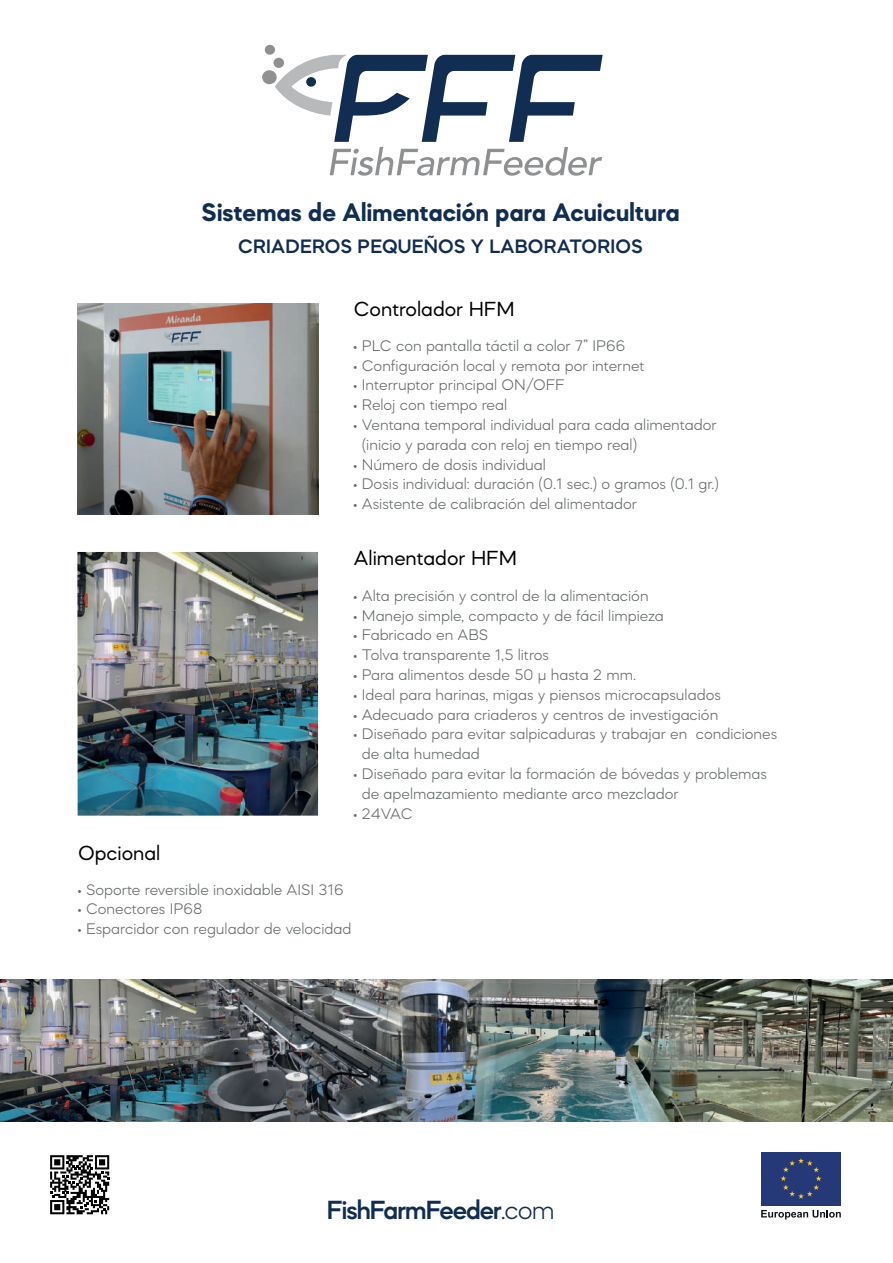
<style>
.page{position:relative;width:893px;height:1263px;background:#fff}
.page>*{position:absolute;margin:0;border:0;box-sizing:border-box;transform-origin:0 0}
.t1{font:600 27px "Mazzard M";letter-spacing:-.03em;color:#112d51}
.t2{font:700 26.1px "Mazzard M";letter-spacing:.01em;color:#112d51}
.t3{font:21px "Mazzard M";color:#000001}
.t4{font:600 19.95px "Mazzard M";letter-spacing:.01em;color:#112d51}
.t5{font:300 15.75px/19.8px "Mazzard M";color:#656969}
.s1{font-weight:300}
</style>
<div class="page">
<svg style="left:761px;top:1210px;width:80px;height:9px"></svg>
<div style="left:761px;top:1152px;width:80px;height:53px;background:#253979"></div>
<svg style="left:780px;top:1158px;width:41px;height:41px"></svg>
<svg style="left:50px;top:1155px;width:59px;height:59px"></svg>
<div style="left:265px;top:45px;width:10px;height:10px;background:#8e9092;border-radius:50%"></div>
<div style="left:262px;top:70px;width:15px;height:14px;background:#8e9092;border-radius:50%"></div>
<div style="left:274px;top:58px;width:10px;height:10px;background:#8e9092;border-radius:50%"></div>
<svg style="left:275px;top:55px;width:328px;height:121px"></svg>
<img style="left:77px;top:303px;width:241px;height:212px">
<img style="left:0;top:979px;width:893px;height:143px">
<img style="left:77px;top:552px;width:241px;height:264px">
<h2 class="t2" style="left:202px;top:196px;width:479px">Sistemas de Alimentación para Acuicultura</h2>
<p class="t4" style="left:238px;top:234px;width:406px">CRIADEROS PEQUEÑOS Y LABORATORIOS</p>
<h3 class="t3" style="left:354px;top:296px;width:162px">Controlador HFM</h3>
<p class="t5" style="left:353px;top:335px;width:273px">• PLC con pantalla táctil a color 7” IP66</p>
<p class="t5" style="left:353px;top:355px;width:293px">• Configuración local y remota por internet</p>
<p class="t5" style="left:353px;top:375px;width:213px">• Interruptor principal ON/OFF</p>
<p class="t5" style="left:353px;top:395px;width:155px">• Reloj con tiempo real</p>
<p class="t5" style="left:362px;top:414px;width:356px;text-indent:-9px">• Ventana temporal individual para cada alimentador (inicio y parada con reloj en tiempo real)</p>
<p class="t5" style="left:353px;top:454px;width:194px">• Número de dosis individual</p>
<p class="t5" style="left:353px;top:474px;width:367px">• Dosis individual: duración (0.1 sec.) o gramos (0.1 gr.)</p>
<p class="t5" style="left:353px;top:494px;width:285px">• Asistente de calibración del alimentador</p>
<h3 class="t3" style="left:354px;top:545px;width:165px">Alimentador HFM</h3>
<h3 class="t3" style="left:78px;top:840px;width:84px">Opcional</h3>
<p class="t5" style="left:353px;top:585px;width:297px">• Alta precisión y control de la alimentación</p>
<p class="t5" style="left:353px;top:605px;width:312px">• Manejo simple, compacto y de fácil limpieza</p>
<p class="t5" style="left:353px;top:625px;width:137px">• Fabricado en ABS</p>
<p class="t5" style="left:353px;top:645px;width:197px">• Tolva transparente 1,5 litros</p>
<p class="t5" style="left:353px;top:665px;width:284px">• Para alimentos desde 50 µ hasta 2 mm.</p>
<p class="t5" style="left:353px;top:684px;width:369px">• Ideal para harinas, migas y piensos microcapsulados</p>
<p class="t5" style="left:353px;top:704px;width:367px">• Adecuado para criaderos y centros de investigación</p>
<p class="t5" style="left:362px;top:724px;width:417px;text-indent:-9px">• Diseñado para evitar salpicaduras y trabajar en condiciones de alta humedad</p>
<p class="t5" style="left:362px;top:764px;width:407px;text-indent:-9px">• Diseñado para evitar la formación de bóvedas y problemas de apelmazamiento mediante arco mezclador</p>
<p class="t5" style="left:353px;top:803px;width:61px">• 24VAC</p>
<p class="t5" style="left:77px;top:879px;width:268px">• Soporte reversible inoxidable AISI 316</p>
<p class="t5" style="left:77px;top:899px;width:126px">• Conectores IP68</p>
<p class="t5" style="left:77px;top:919px;width:276px">• Esparcidor con regulador de velocidad</p>
<h1 class="t1" style="left:327px;top:1193px;width:229px">FishFarmFeeder<span class="s1">.com</span></h1>
</div>
